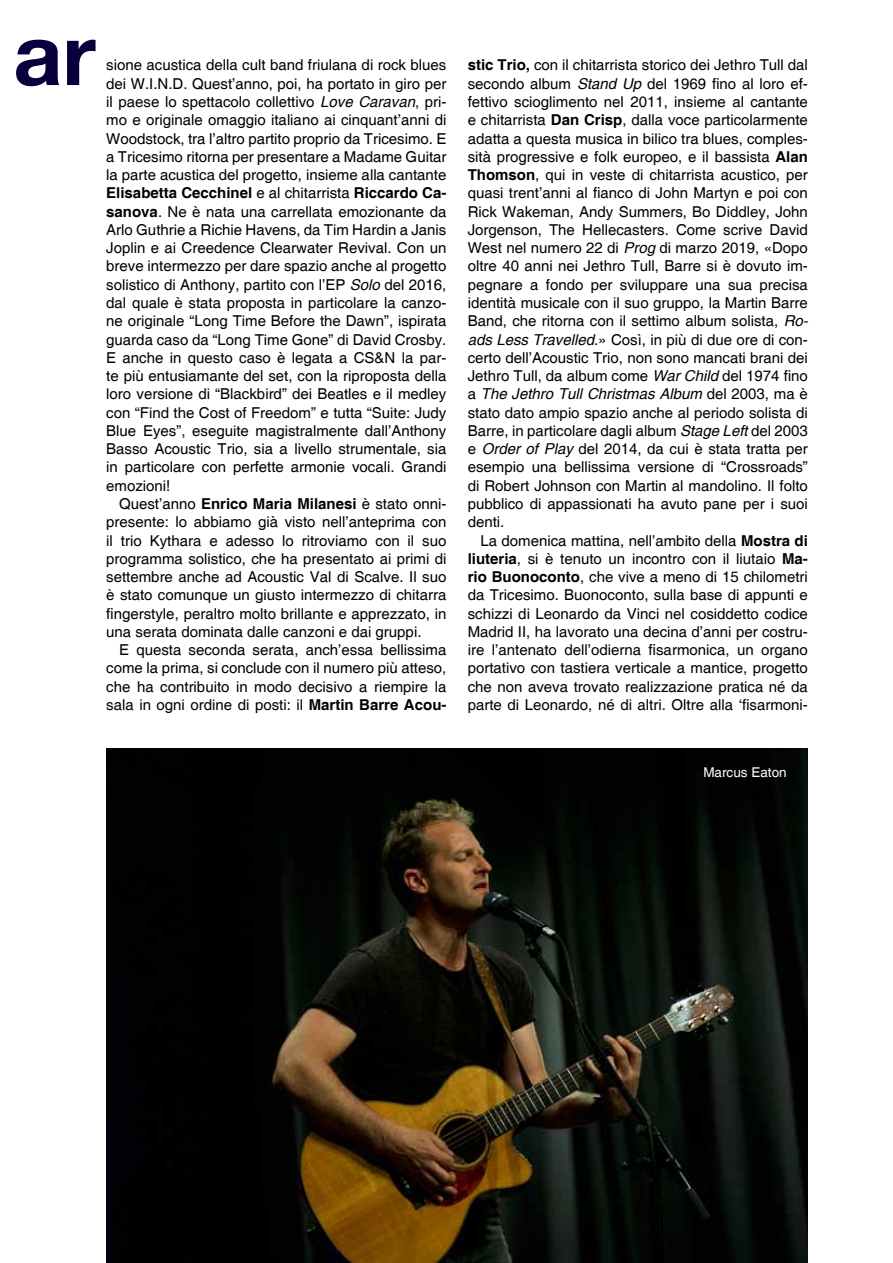
<style>
.page{position:relative;width:893px;height:1263px;background:#fff}
.page>*{position:absolute;margin:0;border:0;box-sizing:border-box;transform-origin:0 0}
.t1{font:700 85.5px "Helvetica Neue";color:#07003d}
.t2{font:15px/18.3px "Helvetica";color:#000;text-align:justify}
.t3{font:13.5px "Helvetica";color:#fff}
.s1{font-style:italic}
.s2{font-weight:700}
</style>
<div class="page">
<img style="left:106px;top:748px;width:702px;height:515px">
<h1 class="t1" style="left:13px;top:2px;width:84px">ar</h1>
<p class="t2" style="left:106px;top:56px;width:342px">sione acustica della cult band friulana di rock blues dei W.I.N.D. Quest’anno, poi, ha portato in giro per il paese lo spettacolo collettivo <span class="s1">Love Caravan</span>, pri&shy;mo e originale omaggio italiano ai cinquant’anni di Woodstock, tra l’altro partito proprio da Tricesimo. E a Tricesimo ritorna per presentare a Madame Guitar la parte acustica del progetto, insieme alla cantante <span class="s2">Elisabetta Cecchinel</span> e al chitarrista <span class="s2">Riccardo Ca&shy;sanova</span>. Ne è nata una carrellata emozionante da Arlo Guthrie a Richie Havens, da Tim Hardin a Janis Joplin e ai Creedence Clearwater Revival. Con un breve intermezzo per dare spazio anche al progetto solistico di Anthony, partito con l’EP <span class="s1">Solo</span> del 2016, dal quale è stata proposta in particolare la canzo&shy;ne originale “Long Time Before the Dawn”, ispirata guarda caso da “Long Time Gone” di David Crosby.<br>E anche in questo caso è legata a CS&amp;N la par&shy;te più entusiamante del set, con la riproposta della loro versione di “Blackbird” dei Beatles e il medley con “Find the Cost of Freedom” e tutta “Suite: Judy Blue Eyes”, eseguite magistralmente dall’Anthony Basso Acoustic Trio, sia a livello strumentale, sia in particolare con perfette armonie vocali. Grandi emozioni!</p>
<p class="t2" style="left:106px;top:494px;width:342px;text-indent:13px">Quest’anno <span class="s2">Enrico Maria Milanesi</span> è stato onni&shy;presente: lo abbiamo già visto nell’anteprima con il trio Kythara e adesso lo ritroviamo con il suo programma solistico, che ha presentato ai primi di settembre anche ad Acoustic Val di Scalve. Il suo è stato comunque un giusto intermezzo di chitarra fingerstyle, peraltro molto brillante e apprezzato, in una serata dominata dalle canzoni e dai gruppi.</p>
<p class="t2" style="left:106px;top:641px;width:342px;text-indent:13px">E questa seconda serata, anch’essa bellissima come la prima, si conclude con il numero più atteso, che ha contribuito in modo decisivo a riempire la sala in ogni ordine di posti: il <span class="s2">Martin Barre Acou-</span></p>
<p class="t2" style="left:468px;top:56px;width:342px"><span class="s2">stic Trio,</span> con il chitarrista storico dei Jethro Tull dal secondo album <span class="s1">Stand Up</span> del 1969 fino al loro ef&shy;fettivo scioglimento nel 2011, insieme al cantante e chitarrista <span class="s2">Dan Crisp</span>, dalla voce particolarmente adatta a questa musica in bilico tra blues, comples&shy;sità progressive e folk europeo, e il bassista <span class="s2">Alan Thomson</span>, qui in veste di chitarrista acustico, per quasi trent’anni al fianco di John Martyn e poi con Rick Wakeman, Andy Summers, Bo Diddley, John Jorgenson, The Hellecasters. Come scrive David West nel numero 22 di <span class="s1">Prog</span> di marzo 2019, «Dopo oltre 40 anni nei Jethro Tull, Barre si è dovuto im&shy;pegnare a fondo per sviluppare una sua precisa identità musicale con il suo gruppo, la Martin Barre Band, che ritorna con il settimo album solista, <span class="s1">Ro&shy;ads Less Travelled</span>.» Così, in più di due ore di con&shy;certo dell’Acoustic Trio, non sono mancati brani dei Jethro Tull, da album come <span class="s1">War Child</span> del 1974 fino a <span class="s1">The Jethro Tull Christmas Album</span> del 2003, ma è stato dato ampio spazio anche al periodo solista di Barre, in particolare dagli album <span class="s1">Stage Left</span> del 2003 e <span class="s1">Order of Play</span> del 2014, da cui è stata tratta per esempio una bellissima versione di “Crossroads” di Robert Johnson con Martin al mandolino. Il folto pubblico di appassionati ha avuto pane per i suoi denti.</p>
<p class="t2" style="left:468px;top:531px;width:342px;text-indent:13px">La domenica mattina, nell’ambito della <span class="s2">Mostra di liuteria</span>, si è tenuto un incontro con il liutaio <span class="s2">Ma&shy;rio Buonoconto</span>, che vive a meno di 15 chilometri da Tricesimo. Buonoconto, sulla base di appunti e schizzi di Leonardo da Vinci nel cosiddetto codice Madrid II, ha lavorato una decina d’anni per costru&shy;ire l’antenato dell’odierna fisarmonica, un organo portativo con tastiera verticale a mantice, progetto che non aveva trovato realizzazione pratica né da parte di Leonardo, né di altri. Oltre alla ‘fisarmoni-</p>
<p class="t3" style="left:703px;top:765px;width:85px">Marcus Eaton</p>
</div>
